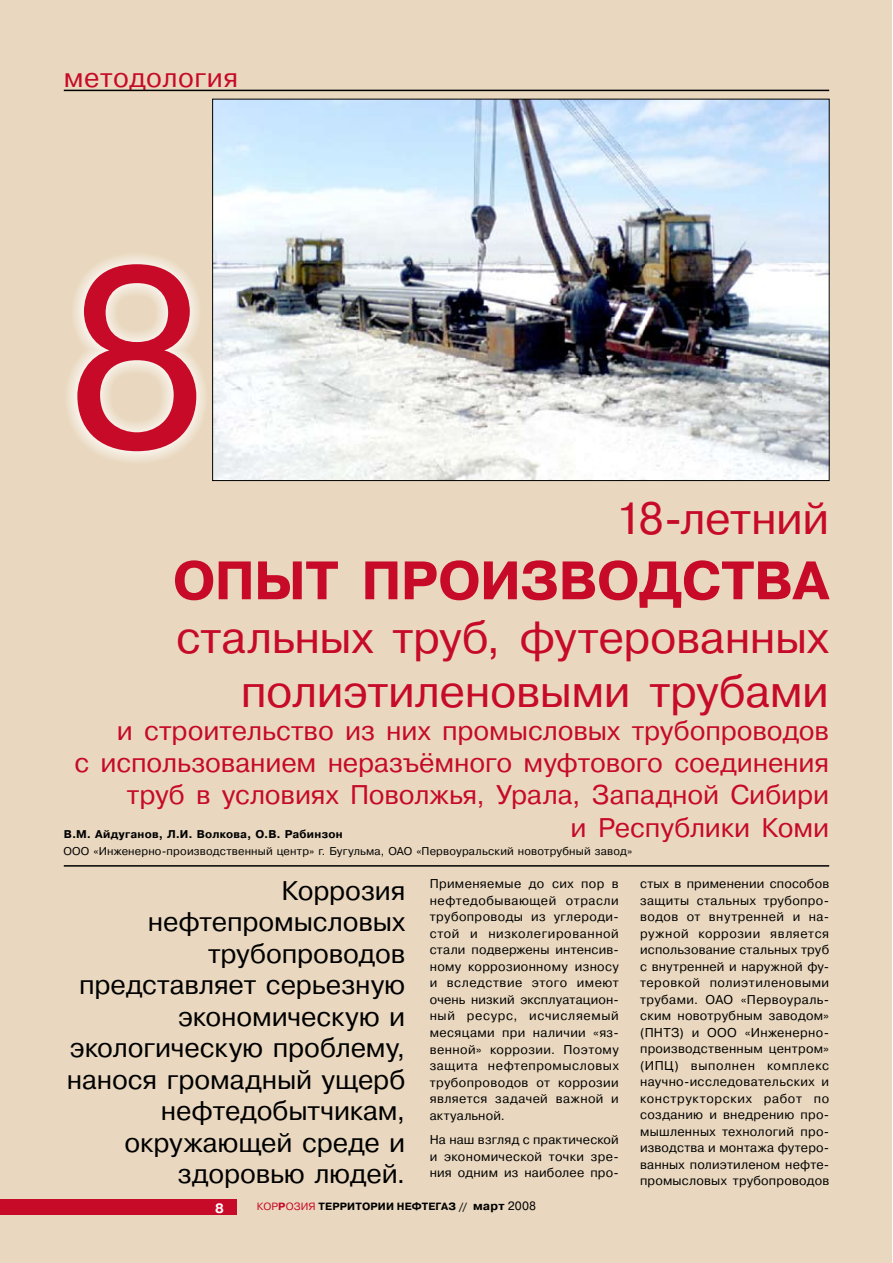
<style>
.page{position:relative;width:893px;height:1263px;background:#fff}
.page>*{position:absolute;margin:0;border:0;box-sizing:border-box;transform-origin:0 0}
.t1{font:252px "Pragmatica C";color:#c60a27}
.t2{font:700 54px "Pragmatica C";letter-spacing:-.01em;color:#c60a27}
.t3{font:45px/54px "Pragmatica C";letter-spacing:-.01em;color:#c60a27;text-align:right}
.t4{font:27px/31.5px "Pragmatica C";letter-spacing:-.005em;color:#000;text-align:right}
.t5{font:27px/32.4px "Pragmatica C";letter-spacing:-.005em;color:#c60a27;text-align:right}
.t6{font:700 13.5px "Pragmatica C";color:#fff}
.t7{font:12.75px/16.5px "Pragmatica C";letter-spacing:.02em;color:#000;text-align:justify}
.t8{font:11.25px "Pragmatica C";letter-spacing:.015em;color:#000}
.t9{font:700 11.25px "Pragmatica C";letter-spacing:.025em;color:#000}
.t10{font:700 10.5px "Pragmatica C";letter-spacing:.015em;color:#000}
.s1{font-weight:400;color:#c60a27}
.s2{color:#c60a27}
.s3{font-size:12px}
.s4{font-weight:400;font-size:12px}
</style>
<div class="page">
<div style="left:0;top:0;width:891px;height:1263px;background:#e9d8bf"></div>
<hr style="left:64px;top:90px;width:765px;height:1px;background:#000">
<div style="left:0;top:1199px;width:237px;height:16px;background:#c60a27"></div>
<hr style="left:64px;top:865px;width:765px;height:2px;background:#000">
<svg style="left:67px;top:255px;width:722px;height:227px"></svg>
<img style="left:214px;top:101px;width:614px;height:378px">
<h3 class="t5" style="left:64px;top:62px;width:176px">методология</h3>
<h1 class="t1" style="left:64px;top:219px;width:148px">8</h1>
<h3 class="t3" style="left:615px;top:492px;width:215px">18-летний</h3>
<h2 class="t2" style="left:173px;top:551px;width:267px">опыт произ</h2>
<h2 class="t2" style="left:558px;top:551px;width:268px">водства</h2>
<h3 class="t3" style="left:176px;top:611px;width:655px">стальных труб, футерованных полиэтиленовыми трубами</h3>
<h3 class="t5" style="left:74px;top:714px;width:756px">и строительство из них промысловых трубопроводов<br>с использованием неразъёмного муфтового соединения труб в условиях Поволжья, Урала, Западной Сибири<br>и Республики Коми</h3>
<h3 class="t4" style="left:67px;top:875px;width:340px">Коррозия нефтепромысловых трубопроводов представляет серьезную экономическую и экологическую проблему, нанося громадный ущерб нефтедобытчикам, окружающей среде и здоровью людей.</h3>
<p class="t7" style="left:430px;top:876px;width:191px">Применяемые до сих пор в нефтедобывающей отрасли трубопроводы из углероди&shy;стой и низколегированной стали подвержены интенсив&shy;ному коррозионному износу и вследствие этого имеют очень низкий эксплуатацион&shy;ный ресурс, исчисляемый месяцами при наличии «яз&shy;венной» коррозии. Поэтому защита нефтепромысловых трубопроводов от коррозии является задачей важной и актуальной.</p>
<p class="t9" style="left:64px;top:828px;width:280px">В.М. Айдуганов, Л.И. Волкова, О.В. Рабинзон</p>
<p class="t8" style="left:63px;top:845px;width:570px">ООО «Инженерно-производственный центр» г. Бугульма, ОАО «Первоуральский новотрубный завод»</p>
<p class="t7" style="left:640px;top:876px;width:191px">стых в применении способов защиты стальных трубопро&shy;водов от внутренней и на&shy;ружной коррозии является использование стальных труб с внутренней и наружной фу&shy;теровкой полиэтиленовыми трубами. ОАО «Первоураль&shy;ским новотрубным заводом» (ПНТЗ) и ООО «Инженерно&shy;производственным центром» (ИПЦ) выполнен комплекс научно-исследовательских и конструкторских работ по созданию и внедрению про&shy;мышленных технологий про&shy;изводства и монтажа футеро&shy;ванных полиэтиленом нефте&shy;промысловых трубопроводов</p>
<p class="t7" style="left:430px;top:1132px;width:191px">На наш взгляд с практической и экономической точки зре&shy;ния одним из наиболее про-</p>
<p class="t6" style="left:215px;top:1200px;width:10px">8</p>
<p class="t10" style="left:257px;top:1200px;width:281px"><span class="s1">КОР</span><span class="s2">Р</span><span class="s1">ОЗИЯ</span> ТЕРРИТОРИИ НЕФТЕГАЗ // <span class="s3">март</span> <span class="s4">2008</span></p>
</div>
